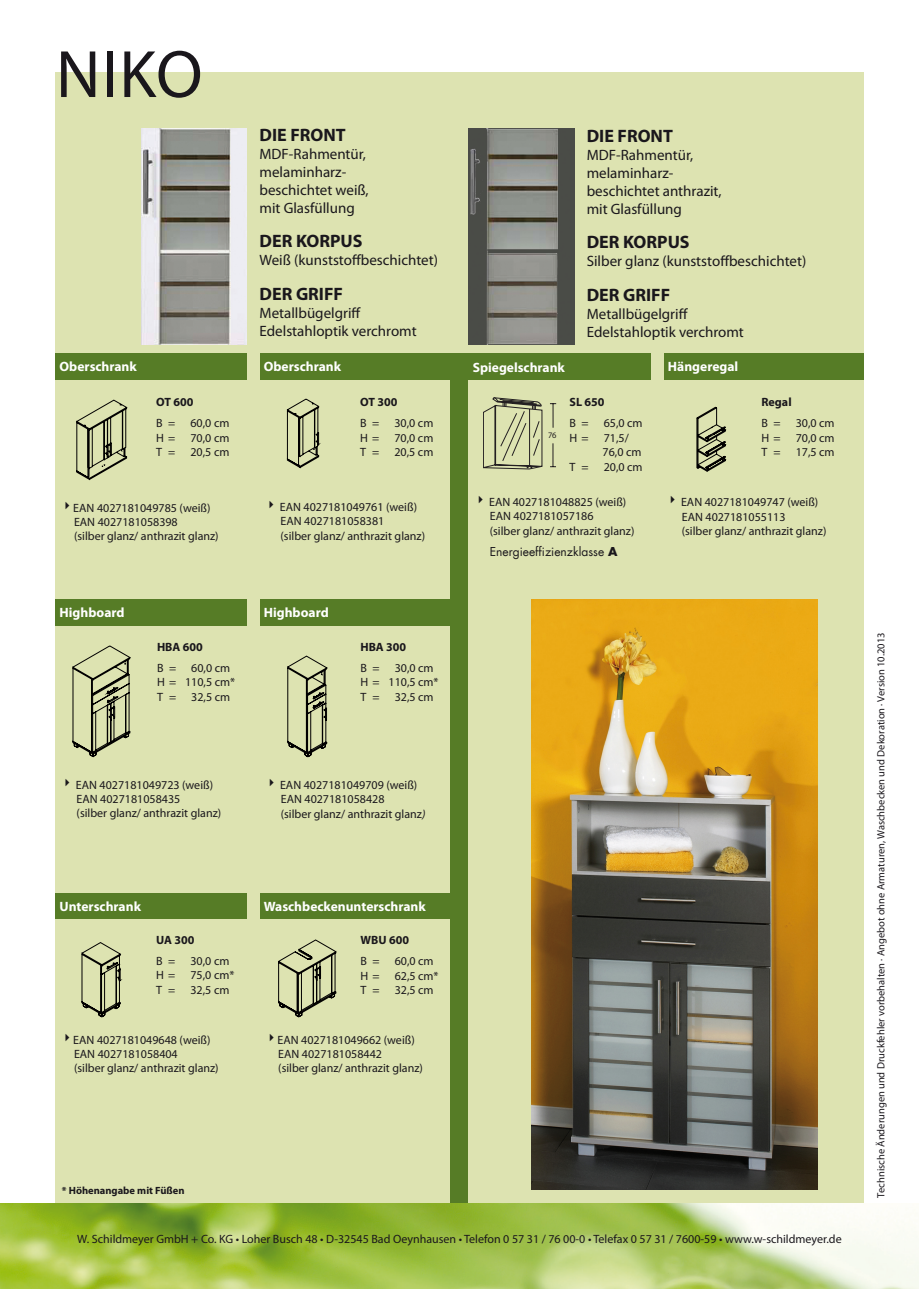
<style>
.page{position:relative;width:919px;height:1289px;background:#fff}
.page>*{position:absolute;margin:0;border:0;box-sizing:border-box;transform-origin:0 0}
.t1{font:67.5px "Myriad Pro";color:#1a171c}
.t2{font:700 18px "Myriad Pro";color:#1a171c}
.t3{font:15px/18px "Myriad Pro";color:#1a171c}
.t4{font:700 13.5px "Myriad Pro";color:#fff}
.t5{font:12px/14.4px "Myriad Pro";color:#1a171c}
.t6{font:700 12px "Myriad Pro";color:#1a171c}
.t7{font:12px "Futura LT";color:#1a171c}
.t8{font:10.5px "Myriad Pro";color:#1a171c}
.t9{font:700 10.5px "Myriad Pro";color:#1a171c}
.t10{font:8.4px "Myriad Pro";color:#231f21}
.s1{font-weight:700}
.s2{font-style:italic}
</style>
<div class="page">
<div style="left:55px;top:72px;width:808px;height:1144px;background:#dde3b1"></div>
<div style="left:259px;top:893px;width:200px;height:25px;background:#567c26"></div>
<div style="left:259px;top:353px;width:200px;height:26px;background:#567c26"></div>
<div style="left:259px;top:599px;width:200px;height:26px;background:#567c26"></div>
<div style="left:451px;top:379px;width:17px;height:837px;background:#567c26"></div>
<img style="left:0;top:1203px;width:918px;height:85px">
<div style="left:55px;top:353px;width:192px;height:26px;background:#567c26"></div>
<div style="left:55px;top:599px;width:192px;height:26px;background:#567c26"></div>
<svg style="left:287px;top:398px;width:34px;height:70px"></svg>
<svg style="left:76px;top:399px;width:51px;height:81px"></svg>
<svg style="left:696px;top:406px;width:30px;height:66px"></svg>
<svg style="left:287px;top:655px;width:41px;height:102px"></svg>
<svg style="left:72px;top:645px;width:59px;height:112px"></svg>
<svg style="left:81px;top:942px;width:41px;height:75px"></svg>
<svg style="left:278px;top:939px;width:58px;height:78px"></svg>
<svg style="left:483px;top:397px;width:73px;height:72px"></svg>
<div style="left:663px;top:353px;width:200px;height:26px;background:#567c26"></div>
<div style="left:459px;top:353px;width:192px;height:26px;background:#567c26"></div>
<div style="left:55px;top:893px;width:192px;height:25px;background:#567c26"></div>
<img style="left:469px;top:129px;width:105px;height:215px">
<img style="left:141px;top:129px;width:106px;height:216px">
<img style="left:531px;top:600px;width:286px;height:589px">
<h1 class="t1" style="left:56px;top:33px;width:148px">NIKO</h1>
<h2 class="t2" style="left:259px;top:123px;width:88px">DIE FRONT</h2>
<p class="t3" style="left:259px;top:145px;width:111px">MDF-Rahmentür, melaminharz&shy;beschichtet weiß, mit Glasfüllung</p>
<h2 class="t2" style="left:259px;top:229px;width:104px">DER KORPUS</h2>
<p class="t3" style="left:259px;top:251px;width:180px">Weiß (kunststoffbeschichtet)</p>
<h2 class="t2" style="left:259px;top:282px;width:85px">DER GRIFF</h2>
<p class="t3" style="left:259px;top:303px;width:159px">Metallbügelgriff<br>Edelstahloptik verchromt</p>
<h2 class="t2" style="left:586px;top:124px;width:88px">DIE FRONT</h2>
<p class="t3" style="left:586px;top:146px;width:136px">MDF-Rahmentür, melaminharz&shy;beschichtet anthrazit, mit Glasfüllung</p>
<h2 class="t2" style="left:586px;top:231px;width:104px">DER KORPUS</h2>
<p class="t3" style="left:586px;top:252px;width:221px">Silber glanz (kunststoffbeschichtet)</p>
<h2 class="t2" style="left:586px;top:283px;width:85px">DER GRIFF</h2>
<p class="t3" style="left:586px;top:304px;width:159px">Metallbügelgriff<br>Edelstahloptik verchromt</p>
<p class="t4" style="left:60px;top:358px;width:79px">Oberschrank</p>
<p class="t4" style="left:264px;top:358px;width:79px">Oberschrank</p>
<p class="t4" style="left:472px;top:358px;width:94px">Spiegelschrank</p>
<p class="t4" style="left:668px;top:358px;width:72px">Hängeregal</p>
<p class="t6" style="left:156px;top:394px;width:39px">OT 600</p>
<p class="t5" style="left:156px;top:416px;width:21px">B =</p>
<p class="t5" style="left:190px;top:416px;width:40px">60,0 cm</p>
<p class="t5" style="left:156px;top:430px;width:21px">H =</p>
<p class="t5" style="left:190px;top:430px;width:40px">70,0 cm</p>
<p class="t5" style="left:156px;top:445px;width:21px">T =</p>
<p class="t5" style="left:190px;top:445px;width:40px">20,5 cm</p>
<p class="t5" style="left:74px;top:500px;width:146px;text-indent:-13px">✔EAN 4027181049785 (weiß)<br>EAN 4027181058398<br>(silber glanz/ anthrazit glanz)</p>
<p class="t6" style="left:360px;top:394px;width:39px">OT 300</p>
<p class="t5" style="left:360px;top:416px;width:21px">B =</p>
<p class="t5" style="left:394px;top:416px;width:40px">30,0 cm</p>
<p class="t5" style="left:360px;top:430px;width:21px">H =</p>
<p class="t5" style="left:394px;top:430px;width:40px">70,0 cm</p>
<p class="t5" style="left:360px;top:445px;width:21px">T =</p>
<p class="t5" style="left:394px;top:445px;width:40px">20,5 cm</p>
<p class="t5" style="left:280px;top:499px;width:146px;text-indent:-15px">✔ EAN 4027181049761 (weiß)<br>EAN 4027181058381<br>(silber glanz/ anthrazit glanz)</p>
<p class="t6" style="left:569px;top:394px;width:37px">SL 650</p>
<p class="t5" style="left:569px;top:416px;width:21px">B =</p>
<p class="t5" style="left:603px;top:416px;width:40px">65,0 cm</p>
<p class="t5" style="left:569px;top:430px;width:21px">H =</p>
<p class="t5" style="left:602px;top:430px;width:40px">71,5/<br>76,0 cm</p>
<p class="t5" style="left:569px;top:459px;width:21px">T =</p>
<p class="t5" style="left:603px;top:459px;width:40px">20,0 cm</p>
<p class="t5" style="left:490px;top:494px;width:146px;text-indent:-15px">✔ EAN 4027181048825 (weiß)<br>EAN 4027181057186<br>(silber glanz/ anthrazit glanz)</p>
<p class="t10" style="left:548px;top:430px;width:10px">76</p>
<p class="t6" style="left:761px;top:394px;width:32px">Regal</p>
<p class="t5" style="left:761px;top:416px;width:21px">B =</p>
<p class="t5" style="left:795px;top:416px;width:40px">30,0 cm</p>
<p class="t5" style="left:761px;top:430px;width:21px">H =</p>
<p class="t5" style="left:795px;top:430px;width:40px">70,0 cm</p>
<p class="t5" style="left:761px;top:445px;width:21px">T =</p>
<p class="t5" style="left:795px;top:445px;width:40px">17,5 cm</p>
<p class="t5" style="left:681px;top:495px;width:146px;text-indent:-15px">✔ EAN 4027181049747 (weiß)<br>EAN 4027181055113<br>(silber glanz/ anthrazit glanz)</p>
<p class="t7" style="left:489px;top:544px;width:129px">Energieeffizienzklasse <span class="s1">A</span></p>
<p class="t4" style="left:60px;top:604px;width:66px">Highboard</p>
<p class="t4" style="left:264px;top:604px;width:66px">Highboard</p>
<p class="t6" style="left:157px;top:639px;width:47px">HBA 600</p>
<p class="t5" style="left:157px;top:660px;width:21px">B =</p>
<p class="t5" style="left:157px;top:660px;width:80px;text-indent:34px">60,0 cm<br>H = 110,5 cm*<br>T =</p>
<p class="t5" style="left:191px;top:689px;width:40px">32,5 cm</p>
<p class="t6" style="left:360px;top:639px;width:47px">HBA 300</p>
<p class="t5" style="left:360px;top:660px;width:21px">B =</p>
<p class="t5" style="left:360px;top:660px;width:80px;text-indent:34px">30,0 cm<br>H = 110,5 cm*<br>T =</p>
<p class="t5" style="left:394px;top:689px;width:40px">32,5 cm</p>
<p class="t5" style="left:77px;top:777px;width:146px;text-indent:-15px">✔ EAN 4027181049723 (weiß)<br>EAN 4027181058435<br>(silber glanz/ anthrazit glanz)</p>
<p class="t5" style="left:281px;top:777px;width:146px;text-indent:-15px">✔ EAN 4027181049709 (weiß)<br>EAN 4027181058428<br>(silber glanz/ anthrazit glanz<span class="s2">)</span></p>
<p class="t4" style="left:60px;top:898px;width:83px">Unterschrank</p>
<p class="t6" style="left:156px;top:931px;width:40px">UA 300</p>
<p class="t5" style="left:156px;top:953px;width:21px">B =</p>
<p class="t5" style="left:190px;top:953px;width:40px">30,0 cm</p>
<p class="t5" style="left:156px;top:967px;width:21px">H =</p>
<p class="t5" style="left:190px;top:967px;width:45px">75,0 cm*</p>
<p class="t5" style="left:156px;top:982px;width:21px">T =</p>
<p class="t5" style="left:190px;top:982px;width:40px">32,5 cm</p>
<p class="t5" style="left:74px;top:1032px;width:146px;text-indent:-13px">✔EAN 4027181049648 (weiß)<br>EAN 4027181058404<br>(silber glanz/ anthrazit glanz)</p>
<p class="t4" style="left:264px;top:898px;width:163px">Waschbeckenunterschrank</p>
<p class="t6" style="left:360px;top:932px;width:50px">WBU 600</p>
<p class="t5" style="left:360px;top:953px;width:21px">B =</p>
<p class="t5" style="left:394px;top:953px;width:40px">60,0 cm</p>
<p class="t5" style="left:360px;top:968px;width:21px">H =</p>
<p class="t5" style="left:394px;top:968px;width:45px">62,5 cm*</p>
<p class="t5" style="left:360px;top:982px;width:21px">T =</p>
<p class="t5" style="left:394px;top:982px;width:40px">32,5 cm</p>
<p class="t5" style="left:278px;top:1032px;width:146px;text-indent:-13px">✔EAN 4027181049662 (weiß)<br>EAN 4027181058442<br>(silber glanz/ anthrazit glanz)</p>
<p class="t9" style="left:62px;top:1183px;width:124px">* Höhenangabe mit Füßen</p>
<p class="t5" style="left:77px;top:1231px;width:765px">W. Schildmeyer GmbH + Co. KG • Loher Busch 48 • D-32545 Bad Oeynhausen • Telefon 0 57 31 / 76 00-0 • Telefax 0 57 31 / 7600-59 • www.w-schildmeyer.de</p>
<p class="t8" style="left:874px;top:1197px;width:566px;rotate:-90deg">Technische Änderungen und Druckfehler vorbehalten · Angebot ohne Armaturen, Waschbecken und Dekoration · Version 10.2013</p>
</div>
